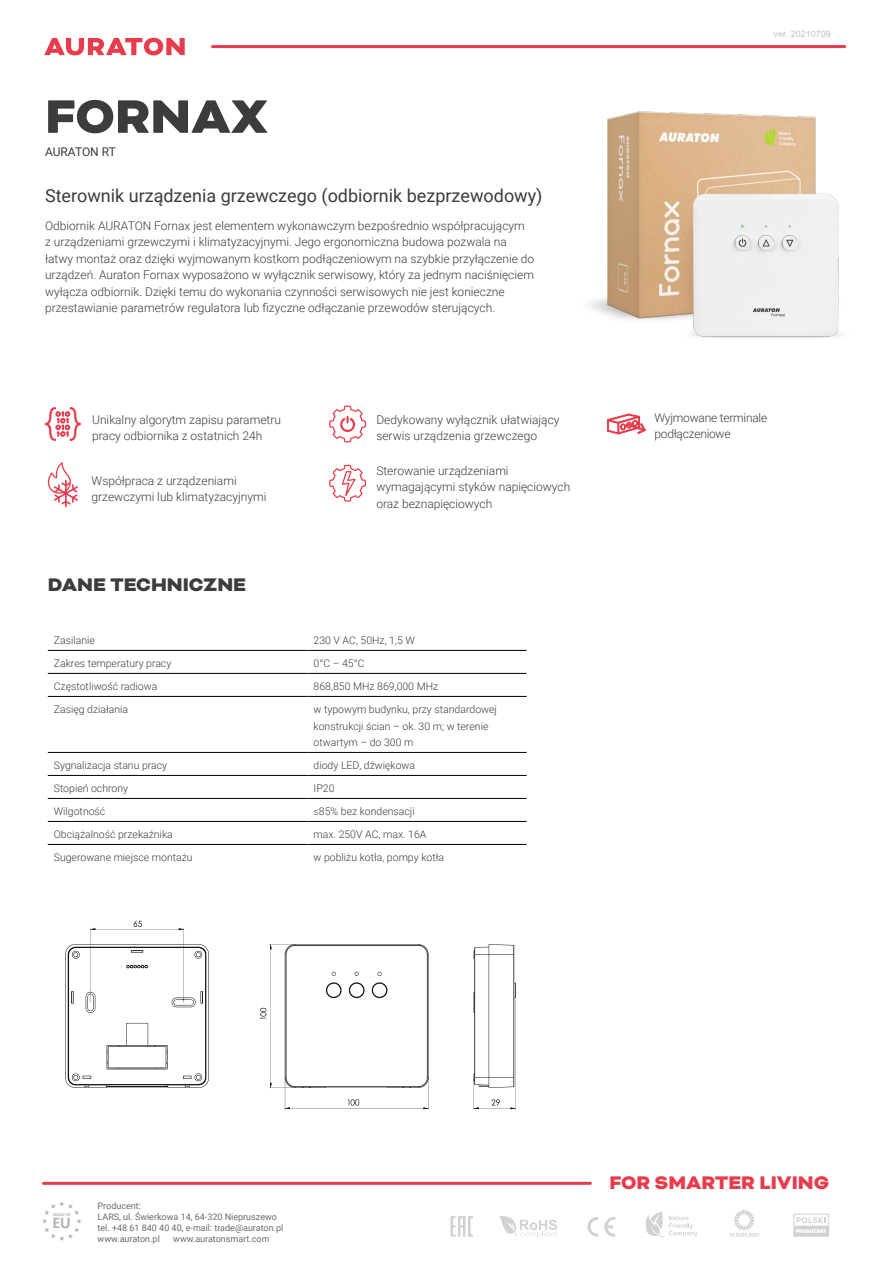
<style>
.page{position:relative;width:893px;height:1263px;background:#fff}
.page>*{position:absolute;margin:0;border:0;box-sizing:border-box;transform-origin:0 0}
.t1{font:900 54px "Bicyclette";color:#3c3c3b}
.t2{font:900 21px "Bicyclette";color:#e83c4d}
.t3{font:900 21px "Bicyclette";color:#3c3c3b}
.t4{font:18px "Roboto";color:#3c3c3b}
.t5{font:700 16.35px "Calibri";color:#b3b2b2}
.t6{font:300 12px/16.5px "Roboto";color:#3c3c3b}
.t7{font:300 12px/16.5px "Roboto";letter-spacing:-.02em;color:#3c3c3b}
.t8{font:12px "Roboto";letter-spacing:-.01em;color:#3c3c3b}
.t9{font:300 10.5px/16.5px "Roboto";color:#3c3c3b}
.t10{font:9px/10.8px "Roboto";color:#6b6b6a}
.t11{font:9px "Arial";color:#c2c2c2}
.t12{font:700 4.65px "Calibri";color:#b3b2b2}
</style>
<div class="page">
<hr style="left:43px;top:1182px;width:547px;height:3px;background:#e83c4d">
<hr style="left:212px;top:45px;width:633px;height:3px;background:#e83c4d">
<svg style="left:42px;top:1201px;width:40px;height:40px"></svg>
<svg style="left:44px;top:38px;width:141px;height:17px"></svg>
<svg style="left:604px;top:1217px;width:11px;height:20px"></svg>
<svg style="left:587px;top:1217px;width:11px;height:20px"></svg>
<svg style="left:499px;top:1216px;width:58px;height:21px"></svg>
<svg style="left:450px;top:1216px;width:23px;height:21px"></svg>
<svg style="left:645px;top:1211px;width:52px;height:26px"></svg>
<svg style="left:729px;top:1210px;width:30px;height:27px"></svg>
<svg style="left:793px;top:1213px;width:36px;height:24px"></svg>
<img style="left:589px;top:111px;width:253px;height:227px">
<svg style="left:45px;top:407px;width:36px;height:34px"></svg>
<svg style="left:329px;top:406px;width:37px;height:36px"></svg>
<svg style="left:48px;top:462px;width:30px;height:45px"></svg>
<svg style="left:329px;top:465px;width:37px;height:36px"></svg>
<svg style="left:607px;top:414px;width:39px;height:21px"></svg>
<svg style="left:260px;top:944px;width:169px;height:166px"></svg>
<svg style="left:473px;top:944px;width:43px;height:166px"></svg>
<svg style="left:65px;top:921px;width:144px;height:167px"></svg>
<hr style="left:48px;top:650px;width:260px;height:1px;background:#000">
<hr style="left:308px;top:650px;width:219px;height:1px;background:#000">
<hr style="left:48px;top:673px;width:260px;height:1px;background:#000">
<hr style="left:308px;top:673px;width:219px;height:1px;background:#000">
<hr style="left:48px;top:696px;width:260px;height:1px;background:#000">
<hr style="left:308px;top:696px;width:219px;height:1px;background:#000">
<hr style="left:48px;top:752px;width:260px;height:1px;background:#000">
<hr style="left:308px;top:752px;width:219px;height:1px;background:#000">
<hr style="left:48px;top:775px;width:260px;height:1px;background:#000">
<hr style="left:308px;top:775px;width:219px;height:1px;background:#000">
<hr style="left:48px;top:798px;width:260px;height:1px;background:#000">
<hr style="left:308px;top:798px;width:219px;height:1px;background:#000">
<hr style="left:48px;top:821px;width:260px;height:1px;background:#000">
<hr style="left:308px;top:821px;width:219px;height:1px;background:#000">
<hr style="left:48px;top:844px;width:260px;height:1px;background:#000">
<hr style="left:308px;top:844px;width:219px;height:1px;background:#000">
<h1 class="t1" style="left:45px;top:85px;width:224px">FORNAX</h1>
<p class="t8" style="left:45px;top:143px;width:72px">AURATON RT</p>
<h3 class="t4" style="left:45px;top:183px;width:499px">Sterownik urządzenia grzewczego (odbiornik bezprzewodowy)</h3>
<p class="t6" style="left:45px;top:217px;width:491px">Odbiornik AURATON Fornax jest elementem wykonawczym bezpośrednio współpracującym<br>z urządzeniami grzewczymi i klimatyzacyjnymi. Jego ergonomiczna budowa pozwala na łatwy montaż oraz dzięki wyjmowanym kostkom podłączeniowym na szybkie przyłączenie do urządzeń. Auraton Fornax wyposażono w wyłącznik serwisowy, który za jednym naciśnięciem wyłącza odbiornik. Dzięki temu do wykonania czynności serwisowych nie jest konieczne przestawianie parametrów regulatora lub fizyczne odłączanie przewodów sterujących.</p>
<p class="t6" style="left:92px;top:411px;width:190px">Unikalny algorytm zapisu parametru pracy odbiornika z ostatnich 24h</p>
<p class="t6" style="left:376px;top:411px;width:185px">Dedykowany wyłącznik ułatwiający serwis urządzenia grzewczego</p>
<p class="t6" style="left:92px;top:472px;width:176px">Współpraca z urządzeniami grzewczymi lub klimatyzacyjnymi</p>
<h2 class="t3" style="left:48px;top:572px;width:200px">DANE TECHNICZNE</h2>
<p class="t6" style="left:376px;top:462px;width:196px">Sterowanie urządzeniami wymagającymi styków napięciowych oraz beznapięciowych</p>
<p class="t9" style="left:54px;top:632px;width:43px">Zasilanie</p>
<p class="t9" style="left:314px;top:632px;width:103px">230 V AC, 50Hz, 1,5 W</p>
<p class="t9" style="left:54px;top:655px;width:119px">Zakres temperatury pracy</p>
<p class="t9" style="left:314px;top:655px;width:52px">0°C – 45°C</p>
<p class="t9" style="left:54px;top:678px;width:105px">Częstotliwość radiowa</p>
<p class="t9" style="left:314px;top:678px;width:126px">868,850 MHz 869,000 MHz</p>
<p class="t9" style="left:54px;top:701px;width:76px">Zasięg działania</p>
<p class="t9" style="left:314px;top:701px;width:185px">w typowym budynku, przy standardowej konstrukcji ścian – ok. 30 m; w terenie otwartym – do 300 m</p>
<p class="t9" style="left:54px;top:757px;width:115px">Sygnalizacja stanu pracy</p>
<p class="t9" style="left:314px;top:757px;width:103px">diody LED, dźwiękowa</p>
<p class="t9" style="left:54px;top:780px;width:76px">Stopień ochrony</p>
<p class="t9" style="left:314px;top:780px;width:22px">IP20</p>
<p class="t9" style="left:54px;top:803px;width:53px">Wilgotność</p>
<p class="t9" style="left:314px;top:803px;width:103px">≤85% bez kondensacji</p>
<p class="t9" style="left:54px;top:826px;width:120px">Obciążalność przekaźnika</p>
<p class="t9" style="left:314px;top:826px;width:114px">max. 250V AC, max. 16A</p>
<p class="t9" style="left:54px;top:849px;width:140px">Sugerowane miejsce montażu</p>
<p class="t9" style="left:314px;top:849px;width:132px">w pobliżu kotła, pompy kotła</p>
<p class="t11" style="left:774px;top:28px;width:59px">ver. 20210709</p>
<p class="t7" style="left:654px;top:409px;width:114px">Wyjmowane terminale podłączeniowe</p>
<p class="t12" style="left:53px;top:1211px;width:19px">MADE IN</p>
<h3 class="t5" style="left:52px;top:1211px;width:20px">EU</h3>
<p class="t10" style="left:98px;top:1200px;width:187px">Producent:<br>LARS, ul. Świerkowa 14, 64-320 Niepruszewo tel. +48 61 840 40 40, e-mail: trade@auraton.pl www.auraton.pl</p>
<p class="t10" style="left:173px;top:1233px;width:98px">www.auratonsmart.com</p>
<h2 class="t2" style="left:609px;top:1170px;width:221px">FOR SMARTER LIVING</h2>
</div>
